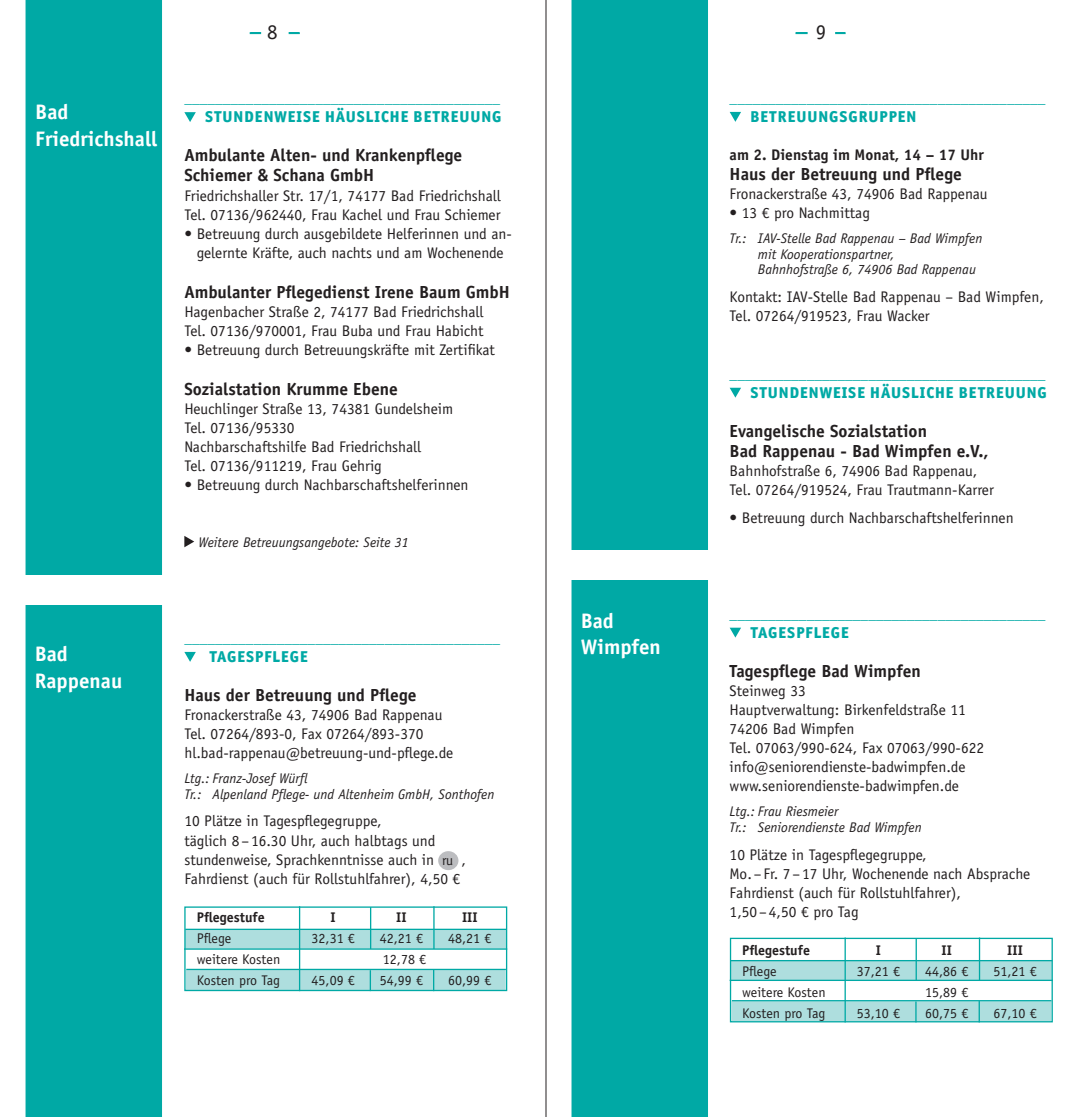
<style>
.page{position:relative;width:1092px;height:1117px;background:#fff}
.page>*{position:absolute;margin:0;border:0;box-sizing:border-box;transform-origin:0 0}
.t1{font:700 21px/26.2px "Officina Sans Std";color:#fff}
.t2{font:21px "Officina Sans Std";color:#231f20}
.t3{font:700 17.5px/20.1px "Officina Sans Std";color:#231f20}
.t4{font:800 15.75px "Officina San ITC";letter-spacing:.06em;color:#00a9a5}
.t5{font:15.4px/19.1px "Officina Sans Std";color:#231f20}
.t6{font:15.4px "Officina Sans Std";color:#00a9a5}
.t7{font:700 15.4px "Officina Sans Std";color:#231f20}
.t8{font:italic 14px/15.8px "Officina Sans Std";color:#231f20}
.t9{font:14px "Officina Sans Std";color:#231f20}
.t10{font:700 14px "Officina Sans Std";color:#231f20}
</style>
<div class="page">
<div style="left:185px;top:928px;width:321px;height:20px;background:#aedede;border:1px solid #aedede"></div>
<div style="left:186px;top:969px;width:319px;height:20px;background:#aedede;border:1px solid #aedede"></div>
<div style="left:184px;top:906px;width:323px;height:84px;border:1px solid #00a9a5"></div>
<hr style="left:185px;top:928px;width:322px;height:1px;background:#00a9a5">
<hr style="left:184px;top:948px;width:323px;height:1px;background:#00a9a5">
<hr style="left:186px;top:968px;width:320px;height:1px;background:#00a9a5">
<hr style="left:370px;top:906px;width:1px;height:42px;background:#00a9a5">
<hr style="left:433px;top:906px;width:1px;height:42px;background:#00a9a5">
<hr style="left:369px;top:969px;width:2px;height:21px;background:#00a9a5">
<svg style="left:433px;top:969px;width:1px;height:21px"></svg>
<hr style="left:299px;top:906px;width:1px;height:84px;background:#00a9a5">
<div style="left:730px;top:960px;width:321px;height:19px;background:#aedede;border:1px solid #aedede"></div>
<div style="left:731px;top:1001px;width:320px;height:20px;background:#aedede;border:1px solid #aedede"></div>
<div style="left:729px;top:937px;width:323px;height:85px;border:1px solid #00a9a5"></div>
<hr style="left:730px;top:959px;width:322px;height:2px;background:#00a9a5">
<hr style="left:729px;top:979px;width:323px;height:1px;background:#00a9a5">
<hr style="left:731px;top:999px;width:320px;height:2px;background:#00a9a5">
<hr style="left:915px;top:938px;width:1px;height:41px;background:#00a9a5">
<hr style="left:978px;top:937px;width:2px;height:43px;background:#00a9a5">
<svg style="left:915px;top:1001px;width:1px;height:21px"></svg>
<svg style="left:978px;top:1000px;width:1px;height:22px"></svg>
<hr style="left:844px;top:937px;width:1px;height:85px;background:#00a9a5">
<div style="left:571px;top:0;width:137px;height:1116px;background:#00a9a5"></div>
<div style="left:795px;top:32px;width:50px;height:2px;border:2px solid #00a9a5"></div>
<div style="left:807px;top:30px;width:28px;height:11px;background:#fff"></div>
<div style="left:250px;top:32px;width:50px;height:2px;background:#00a9a5;border:2px solid #00a9a5"></div>
<div style="left:261px;top:30px;width:27px;height:11px;background:#fff"></div>
<div style="left:26px;top:0;width:136px;height:1116px;background:#00a9a5"></div>
<svg style="left:184px;top:112px;width:12px;height:10px"></svg>
<svg style="left:184px;top:536px;width:10px;height:11px"></svg>
<svg style="left:184px;top:651px;width:12px;height:10px"></svg>
<div style="left:11px;top:575px;width:168px;height:30px;background:#fff"></div>
<svg style="left:729px;top:112px;width:12px;height:10px"></svg>
<svg style="left:729px;top:387px;width:12px;height:10px"></svg>
<svg style="left:729px;top:627px;width:12px;height:10px"></svg>
<div style="left:553px;top:550px;width:168px;height:30px;background:#fff"></div>
<div style="left:438px;top:850px;width:20px;height:19px;background:#bcbdc0;border-radius:50%"></div>
<hr style="left:545px;top:0;width:1px;height:1116px;background:#231f20">
<h1 class="t1" style="left:35px;top:99px;width:124px">Bad<br>Friedrichshall</h1>
<h1 class="t1" style="left:35px;top:640px;width:89px">Bad<br>Rappenau</h1>
<h1 class="t2" style="left:267px;top:19px;width:12px">8</h1>
<h1 class="t2" style="left:815px;top:19px;width:12px">9</h1>
<p class="t6" style="left:184px;top:89px;width:317px">_________________________________________</p>
<p class="t4" style="left:205px;top:107px;width:298px">STUNDENWEISE HÄUSLICHE BETREUUNG</p>
<p class="t3" style="left:184px;top:145px;width:279px">Ambulante Alten- und Krankenpflege<br>Schiemer &amp; Schana GmbH</p>
<p class="t5" style="left:184px;top:186px;width:318px">Friedrichshaller Str. 17/1, 74177 Bad Friedrichshall<br>Tel. 07136/962440, Frau Kachel und Frau Schiemer</p>
<p class="t5" style="left:184px;top:224px;width:329px;text-align:center">• Betreuung durch ausgebildete Helferinnen und an&shy;gelernte Kräfte, auch nachts und am Wochenende</p>
<p class="t3" style="left:184px;top:282px;width:327px">Ambulanter Pflegedienst Irene Baum GmbH</p>
<p class="t5" style="left:184px;top:302px;width:300px">Hagenbacher Straße 2, 74177 Bad Friedrichshall<br>Tel. 07136/970001, Frau Buba und Frau Habicht</p>
<p class="t5" style="left:184px;top:340px;width:312px">• Betreuung durch Betreuungskräfte mit Zertifikat</p>
<p class="t3" style="left:184px;top:378px;width:215px">Sozialstation Krumme Ebene</p>
<p class="t5" style="left:184px;top:399px;width:270px">Heuchlinger Straße 13, 74381 Gundelsheim Tel. 07136/95330<br>Nachbarschaftshilfe Bad Friedrichshall<br>Tel. 07136/911219, Frau Gehrig</p>
<p class="t5" style="left:184px;top:475px;width:286px">• Betreuung durch Nachbarschaftshelferinnen</p>
<p class="t8" style="left:198px;top:534px;width:212px">Weitere Betreuungsangebote: Seite 31</p>
<p class="t6" style="left:184px;top:628px;width:317px">_________________________________________</p>
<p class="t4" style="left:209px;top:646px;width:100px">TAGESPFLEGE</p>
<p class="t3" style="left:184px;top:684px;width:234px">Haus der Betreuung und Pflege</p>
<p class="t5" style="left:184px;top:705px;width:270px">Fronackerstraße 43, 74906 Bad Rappenau<br>Tel. 07264/893-0, Fax 07264/893-370 hl.bad-rappenau@betreuung-und-pflege.de</p>
<p class="t8" style="left:184px;top:770px;width:311px">Ltg.: Franz-Josef Würfl<br>Tr.: Alpenland Pflege- und Altenheim GmbH, Sonthofen</p>
<p class="t5" style="left:184px;top:811px;width:252px">10 Plätze in Tagespflegegruppe,<br>täglich 8–16.30 Uhr, auch halbtags und stundenweise, Sprachkenntnisse auch in</p>
<p class="t9" style="left:442px;top:851px;width:12px">ru</p>
<p class="t5" style="left:461px;top:849px;width:6px">,</p>
<p class="t5" style="left:184px;top:868px;width:277px">Fahrdienst (auch für Rollstuhlfahrer), 4,50 €</p>
<p class="t10" style="left:197px;top:908px;width:69px">Pflegestufe</p>
<p class="t10" style="left:330px;top:908px;width:7px">I</p>
<p class="t10" style="left:396px;top:908px;width:12px">II</p>
<p class="t10" style="left:462px;top:908px;width:17px">III</p>
<p class="t9" style="left:197px;top:929px;width:36px">Pflege</p>
<p class="t9" style="left:311px;top:929px;width:45px">32,31 €</p>
<p class="t9" style="left:380px;top:929px;width:45px">42,21 €</p>
<p class="t9" style="left:448px;top:929px;width:45px">48,21 €</p>
<p class="t9" style="left:197px;top:950px;width:85px">weitere Kosten</p>
<p class="t9" style="left:383px;top:950px;width:45px">12,78 €</p>
<p class="t9" style="left:197px;top:971px;width:85px">Kosten pro Tag</p>
<p class="t9" style="left:311px;top:971px;width:45px">45,09 €</p>
<p class="t9" style="left:380px;top:971px;width:45px">54,99 €</p>
<p class="t9" style="left:448px;top:971px;width:45px">60,99 €</p>
<h1 class="t1" style="left:580px;top:607px;width:82px">Bad<br>Wimpfen</h1>
<p class="t6" style="left:729px;top:88px;width:317px">_________________________________________</p>
<p class="t4" style="left:750px;top:106px;width:167px">BETREUUNGSGRUPPEN</p>
<p class="t7" style="left:729px;top:145px;width:256px">am 2. Dienstag im Monat, 14 – 17 Uhr</p>
<p class="t3" style="left:729px;top:164px;width:234px">Haus der Betreuung und Pflege</p>
<p class="t5" style="left:729px;top:184px;width:259px">Fronackerstraße 43, 74906 Bad Rappenau</p>
<p class="t5" style="left:729px;top:203px;width:142px">• 13 € pro Nachmittag</p>
<p class="t8" style="left:757px;top:230px;width:226px;text-indent:-28px">Tr.: IAV-Stelle Bad Rappenau – Bad Wimpfen mit Kooperationspartner,<br>Bahnhofstraße 6, 74906 Bad Rappenau</p>
<p class="t5" style="left:729px;top:287px;width:316px">Kontakt: IAV-Stelle Bad Rappenau – Bad Wimpfen,<br>Tel. 07264/919523, Frau Wacker</p>
<p class="t6" style="left:729px;top:364px;width:317px">_________________________________________</p>
<p class="t4" style="left:750px;top:382px;width:298px">STUNDENWEISE HÄUSLICHE BETREUUNG</p>
<p class="t3" style="left:729px;top:420px;width:260px">Evangelische Sozialstation<br>Bad Rappenau - Bad Wimpfen e.V.,</p>
<p class="t5" style="left:729px;top:461px;width:266px">Bahnhofstraße 6, 74906 Bad Rappenau,<br>Tel. 07264/919524, Frau Trautmann-Karrer</p>
<p class="t5" style="left:729px;top:508px;width:285px">• Betreuung durch Nachbarschaftshelferinnen</p>
<p class="t4" style="left:750px;top:622px;width:100px">TAGESPFLEGE</p>
<p class="t3" style="left:729px;top:660px;width:193px">Tagespflege Bad Wimpfen</p>
<p class="t5" style="left:729px;top:681px;width:256px">Steinweg 33<br>Hauptverwaltung: Birkenfeldstraße 11<br>74206 Bad Wimpfen<br>Tel. 07063/990-624, Fax 07063/990-622 info@seniorendienste-badwimpfen.de www.seniorendienste-badwimpfen.de</p>
<p class="t8" style="left:729px;top:803px;width:194px">Ltg.: Frau Riesmeier<br>Tr.: Seniorendienste Bad Wimpfen</p>
<p class="t5" style="left:729px;top:844px;width:302px">10 Plätze in Tagespflegegruppe,<br>Mo.–Fr. 7–17 Uhr, Wochenende nach Absprache Fahrdienst (auch für Rollstuhlfahrer), 1,50–4,50 € pro Tag</p>
<p class="t10" style="left:742px;top:941px;width:69px">Pflegestufe</p>
<p class="t10" style="left:875px;top:941px;width:7px">I</p>
<p class="t10" style="left:941px;top:941px;width:12px">II</p>
<p class="t10" style="left:1007px;top:941px;width:17px">III</p>
<p class="t9" style="left:742px;top:962px;width:36px">Pflege</p>
<p class="t9" style="left:856px;top:962px;width:45px">37,21 €</p>
<p class="t9" style="left:925px;top:962px;width:45px">44,86 €</p>
<p class="t9" style="left:993px;top:962px;width:45px">51,21 €</p>
<p class="t9" style="left:742px;top:983px;width:85px">weitere Kosten</p>
<p class="t9" style="left:925px;top:983px;width:45px">15,89 €</p>
<p class="t9" style="left:742px;top:1004px;width:85px">Kosten pro Tag</p>
<p class="t9" style="left:856px;top:1004px;width:45px">53,10 €</p>
<p class="t9" style="left:925px;top:1004px;width:45px">60,75 €</p>
<p class="t9" style="left:993px;top:1004px;width:45px">67,10 €</p>
</div>
